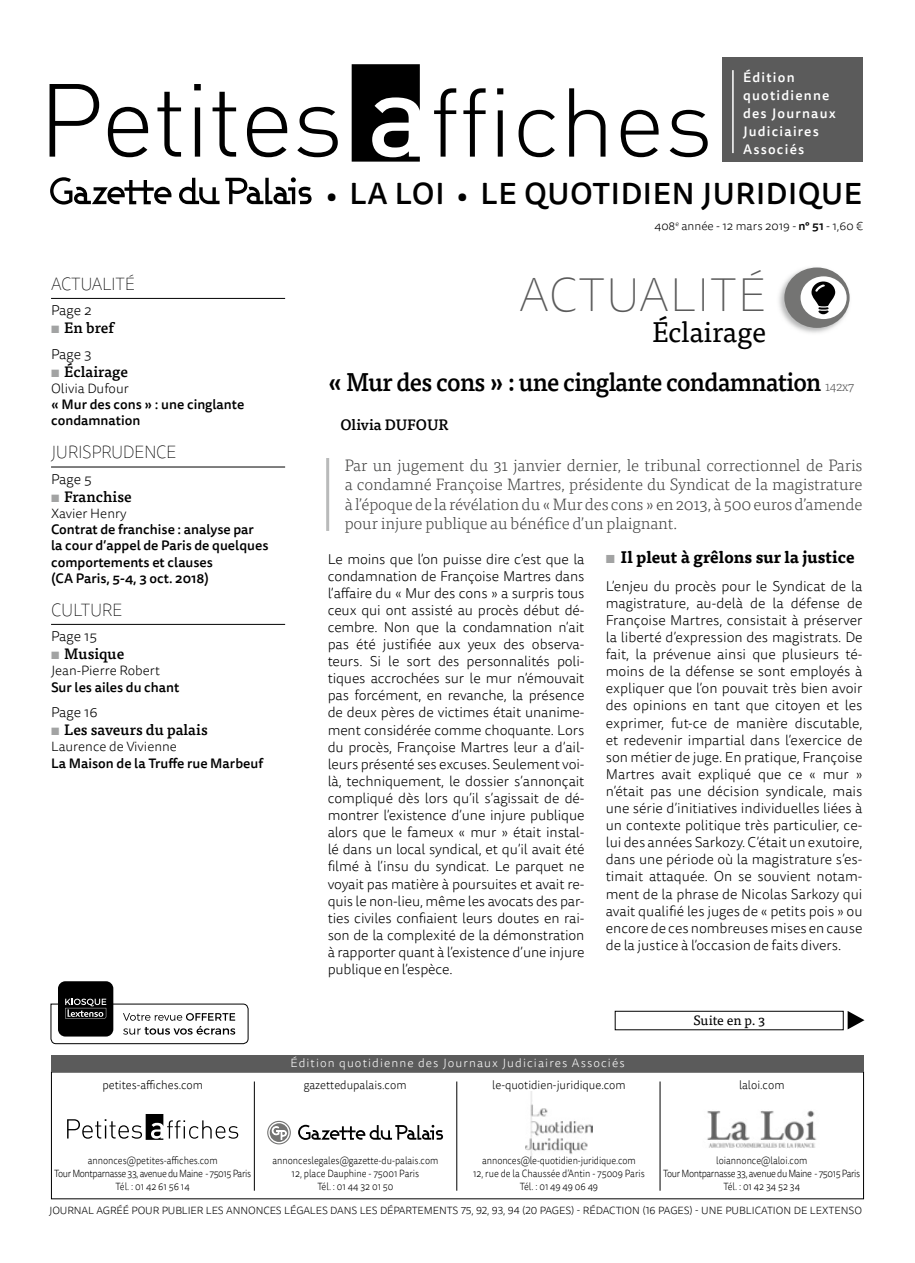
<style>
.page{position:relative;width:915px;height:1263px;background:#fff}
.page>*{position:absolute;margin:0;border:0;box-sizing:border-box;transform-origin:0 0}
.t1{font:100 48px "Tisa Sans OT";letter-spacing:.01em;color:#5b5b5b}
.t2{font:500 30px "Tisa Sans OT";letter-spacing:.02em;color:#000}
.t3{font:28.5px "Tisa OT";letter-spacing:-.01em;color:#000}
.t4{font:500 25.5px "Tisa OT";letter-spacing:-.03em;color:#000;scale:.95 1}
.t5{font:100 18px "Tisa Sans OT";letter-spacing:-.02em;color:#000;scale:.95 1}
.t6{font:300 16.5px/19.5px "Tisa OT";letter-spacing:-.01em;color:#444443;text-align:justify}
.t7{font:700 16.5px "Tisa OT";color:#000}
.t8{font:500 15px "Tisa OT";color:#000}
.t9{font:300 14.25px/17.1px "Tisa Sans OT";letter-spacing:-.005em;color:#000;text-align:justify}
.t10{font:500 13.5px/16.2px "Tisa Sans OT";color:#000}
.t11{font:300 13.5px "Tisa Sans OT";color:#000}
.t12{font:500 13.5px/18px "Tisa Sans OT";letter-spacing:.09em;color:#fff}
.t13{font:13.5px "Tisa OT";color:#000}
.t14{font:300 12px "Tisa Sans OT";color:#000;scale:.95 1}
.t15{font:300 12px "Tisa Sans OT";letter-spacing:.09em;color:#fff}
.t16{font:300 12px "Tisa Sans OT";color:#000}
.t17{font:300 10.5px/12.6px "Tisa Sans OT";letter-spacing:-.04em;color:#000;text-align:center;scale:.88 1}
.t18{font:300 10.5px/12.6px "Tisa Sans OT";letter-spacing:-.01em;color:#000;text-align:center;scale:.88 1}
.t19{font:300 10.5px "Tisa Sans OT";letter-spacing:-.01em;color:#000}
.s1{font-weight:700;color:#a2a3a3}
.s2{font-size:27px}
.s3{font-weight:500}
.s4{font-weight:300;font-size:13.5px;color:#5b5b5b}
.s5{color:#a2a3a3}
</style>
<div class="page">
<div style="left:721px;top:58px;width:140px;height:104px;background:#5b5b5b"></div>
<hr style="left:732px;top:70px;width:1px;height:83px;background:#fff">
<svg style="left:50px;top:84px;width:49px;height:73px"></svg>
<svg style="left:108px;top:107px;width:40px;height:50px"></svg>
<svg style="left:157px;top:92px;width:24px;height:65px"></svg>
<svg style="left:194px;top:84px;width:7px;height:73px"></svg>
<svg style="left:212px;top:92px;width:24px;height:65px"></svg>
<svg style="left:247px;top:107px;width:40px;height:50px"></svg>
<svg style="left:297px;top:107px;width:40px;height:50px"></svg>
<svg style="left:351px;top:64px;width:68px;height:98px"></svg>
<svg style="left:434px;top:88px;width:22px;height:69px"></svg>
<svg style="left:463px;top:88px;width:22px;height:69px"></svg>
<svg style="left:497px;top:88px;width:6px;height:69px"></svg>
<svg style="left:518px;top:110px;width:36px;height:47px"></svg>
<svg style="left:569px;top:88px;width:36px;height:69px"></svg>
<svg style="left:620px;top:110px;width:38px;height:47px"></svg>
<svg style="left:669px;top:110px;width:38px;height:47px"></svg>
<svg style="left:50px;top:177px;width:121px;height:28px"></svg>
<svg style="left:179px;top:178px;width:40px;height:26px"></svg>
<svg style="left:225px;top:177px;width:86px;height:27px"></svg>
<img style="left:525px;top:1091px;width:67px;height:65px">
<svg style="left:67px;top:1114px;width:171px;height:26px"></svg>
<img style="left:707px;top:1110px;width:110px;height:38px">
<hr style="left:659px;top:1081px;width:1px;height:110px;background:#000">
<hr style="left:456px;top:1081px;width:1px;height:110px;background:#000">
<hr style="left:254px;top:1081px;width:1px;height:110px;background:#000">
<svg style="left:269px;top:1123px;width:19px;height:19px"></svg>
<svg style="left:298px;top:1125px;width:145px;height:15px"></svg>
<svg style="left:271px;top:1126px;width:16px;height:14px"></svg>
<div style="left:267px;top:1121px;width:24px;height:23px;border:1px solid #747473;border-radius:50%"></div>
<div style="left:51px;top:1055px;width:812px;height:16px;background:#5b5b5b"></div>
<div style="left:58px;top:981px;width:55px;height:55px;background:#000;border-radius:7px"></div>
<svg style="left:50px;top:999px;width:199px;height:45px"></svg>
<div style="left:614px;top:1011px;width:229px;height:19px;border:1px solid #000"></div>
<svg style="left:847px;top:1011px;width:17px;height:18px"></svg>
<hr style="left:51px;top:298px;width:234px;height:1px;background:#000">
<hr style="left:51px;top:467px;width:234px;height:1px;background:#000">
<hr style="left:51px;top:624px;width:234px;height:1px;background:#000">
<img style="left:779px;top:268px;width:71px;height:65px">
<div style="left:784px;top:267px;width:65px;height:61px;background:#747473;border-radius:50%"></div>
<div style="left:800px;top:276px;width:46px;height:43px;background:#fff;border-radius:50%"></div>
<svg style="left:811px;top:281px;width:23px;height:33px"></svg>
<hr style="left:326px;top:458px;width:3px;height:73px;background:#b9baba">
<p class="t5" style="left:51px;top:273px;width:63px">ACTUALITÉ</p>
<p class="t9" style="left:51px;top:303px;width:42px">Page 2</p>
<p class="t8" style="left:51px;top:319px;width:64px"><span class="s1">▪</span> En bref</p>
<p class="t9" style="left:51px;top:346px;width:42px">Page 3</p>
<p class="t8" style="left:51px;top:362px;width:79px"><span class="s1">▪</span> Éclairage</p>
<p class="t11" style="left:51px;top:380px;width:79px">Olivia Dufour</p>
<p class="t10" style="left:51px;top:397px;width:195px">« Mur des cons » : une cinglante condamnation</p>
<p class="t5" style="left:51px;top:441px;width:133px">JU RISPRU DENCE</p>
<p class="t9" style="left:51px;top:471px;width:42px">Page 5</p>
<p class="t8" style="left:51px;top:487px;width:82px"><span class="s1">▪</span> Franchise</p>
<p class="t11" style="left:51px;top:505px;width:77px">Xavier Henry</p>
<p class="t10" style="left:51px;top:522px;width:219px">Contrat de franchise : analyse par la cour d’appel de Paris de quelques comportements et clauses<br>(CA Paris, 5-4, 3 oct. 2018)</p>
<p class="t5" style="left:51px;top:599px;width:12px">CULTU</p>
<p class="t5" style="left:102px;top:599px;width:23px">RE</p>
<p class="t9" style="left:51px;top:628px;width:47px">Page 15</p>
<p class="t8" style="left:51px;top:645px;width:75px"><span class="s1">▪</span> Musique</p>
<p class="t11" style="left:51px;top:663px;width:110px">Jean-Pierre Robert</p>
<p class="t10" style="left:51px;top:679px;width:130px">Sur les ailes du chant</p>
<p class="t9" style="left:51px;top:704px;width:48px">Page 16</p>
<p class="t8" style="left:51px;top:721px;width:158px"><span class="s1">▪</span> Les saveurs du palais</p>
<p class="t11" style="left:51px;top:739px;width:127px">Laurence de Vivienne</p>
<p class="t10" style="left:51px;top:755px;width:213px">La Maison de la Truffe rue Marbeuf</p>
<p class="t14" style="left:102px;top:1077px;width:107px">petites-affiches.com</p>
<p class="t12" style="left:742px;top:69px;width:94px">Édition quotidienne des Journaux<br>Judiciaires<br>Associés</p>
<h2 class="t2" style="left:326px;top:175px;width:537px"><span class="s2">•</span> LA LOI <span class="s2">•</span> LE QUOTIDIEN JURIDIQUE</h2>
<p class="t16" style="left:654px;top:219px;width:210px">408<sup>e</sup> année - 12 mars 2019 - <span class="s3">n° 51</span> - 1,60 €</p>
<h1 class="t1" style="left:519px;top:267px;width:248px">ACTUALITÉ</h1>
<h3 class="t3" style="left:652px;top:315px;width:115px">Éclairage</h3>
<h3 class="t4" style="left:327px;top:366px;width:555px">« Mur des cons » : une cinglante condamnation <span class="s4">142x7</span></h3>
<p class="t8" style="left:340px;top:416px;width:110px">Olivia DUFOUR</p>
<p class="t6" style="left:344px;top:456px;width:519px">Par un jugement du 31 janvier dernier, le tribunal correctionnel de Paris a condamné Françoise Martres, présidente du Syndicat de la magistrature à l’époque de la révélation du « Mur des cons » en 2013, à 500 euros d’amende pour injure publique au bénéfice d’un plaignant.</p>
<p class="t9" style="left:327px;top:551px;width:258px">Le moins que l’on puisse dire c’est que la condamnation de Françoise Martres dans l’affaire du « Mur des cons » a surpris tous ceux qui ont assisté au procès début dé&shy;cembre. Non que la condamnation n’ait pas été justifiée aux yeux des observa&shy;teurs. Si le sort des personnalités poli&shy;tiques accrochées sur le mur n’émouvait pas forcément, en revanche, la présence de deux pères de victimes était unanime&shy;ment considérée comme choquante. Lors du procès, Françoise Martres leur a d’ail&shy;leurs présenté ses excuses. Seulement voi&shy;là, techniquement, le dossier s’annonçait compliqué dès lors qu’il s’agissait de dé&shy;montrer l’existence d’une injure publique alors que le fameux « mur » était instal&shy;lé dans un local syndical, et qu’il avait été filmé à l’insu du syndicat. Le parquet ne voyait pas matière à poursuites et avait re&shy;quis le non-lieu, même les avocats des par&shy;ties civiles confiaient leurs doutes en rai&shy;son de la complexité de la démonstration à rapporter quant à l’existence d’une injure publique en l’espèce.</p>
<p class="t7" style="left:605px;top:547px;width:250px"><span class="s5">▪</span> Il pleut à grêlons sur la justice</p>
<p class="t9" style="left:605px;top:578px;width:258px">L’enjeu du procès pour le Syndicat de la magistrature, au-delà de la défense de Françoise Martres, consistait à préserver la liberté d’expression des magistrats. De fait, la prévenue ainsi que plusieurs té&shy;moins de la défense se sont employés à expliquer que l’on pouvait très bien avoir des opinions en tant que citoyen et les exprimer, fut-ce de manière discutable, et redevenir impartial dans l’exercice de son métier de juge. En pratique, Françoise Martres avait expliqué que ce « mur » n’était pas une décision syndicale, mais une série d’initiatives individuelles liées à un contexte politique très particulier, ce&shy;lui des années Sarkozy. C’était un exutoire, dans une période où la magistrature s’es&shy;timait attaquée. On se souvient notam&shy;ment de la phrase de Nicolas Sarkozy qui avait qualifié les juges de « petits pois » ou encore de ces nombreuses mises en cause de la justice à l’occasion de faits divers.</p>
<p class="t15" style="left:290px;top:1055px;width:335px">Édition quotidienne des Journaux Judiciaires Associés</p>
<p class="t13" style="left:693px;top:1013px;width:73px">Suite en p. 3</p>
<p class="t14" style="left:303px;top:1077px;width:110px">gazettedupalais.com</p>
<p class="t14" style="left:492px;top:1077px;width:142px">le-quotidien-juridique.com</p>
<p class="t14" style="left:738px;top:1077px;width:49px">laloi.com</p>
<p class="t17" style="left:54px;top:1155px;width:225px">annonces@petites-affiches.com<br>Tour Montparnasse 33, avenue du Maine - 75015 Paris<br>Tél. : 01 42 61 56 14</p>
<p class="t18" style="left:272px;top:1155px;width:190px">annonceslegales@gazette-du-palais.com<br>12, place Dauphine - 75001 Paris<br>Tél. : 01 44 32 01 50</p>
<p class="t18" style="left:473px;top:1155px;width:197px">annonces@le-quotidien-juridique.com<br>12, rue de la Chaussée d’Antin - 75009 Paris<br>Tél. : 01 49 49 06 49</p>
<p class="t17" style="left:663px;top:1155px;width:225px">loiannonce@laloi.com<br>Tour Montparnasse 33, avenue du Maine - 75015 Paris<br>Tél. : 01 42 34 52 34</p>
<p class="t19" style="left:49px;top:1204px;width:814px">JOURNAL AGRÉÉ POUR PUBLIER LES ANNONCES LÉGALES DANS LES DÉPARTEMENTS 75, 92, 93, 94 (20 PAGES) - RÉDACTION (16 PAGES) - UNE PUBLICATION DE LEXTENSO</p>
</div>
